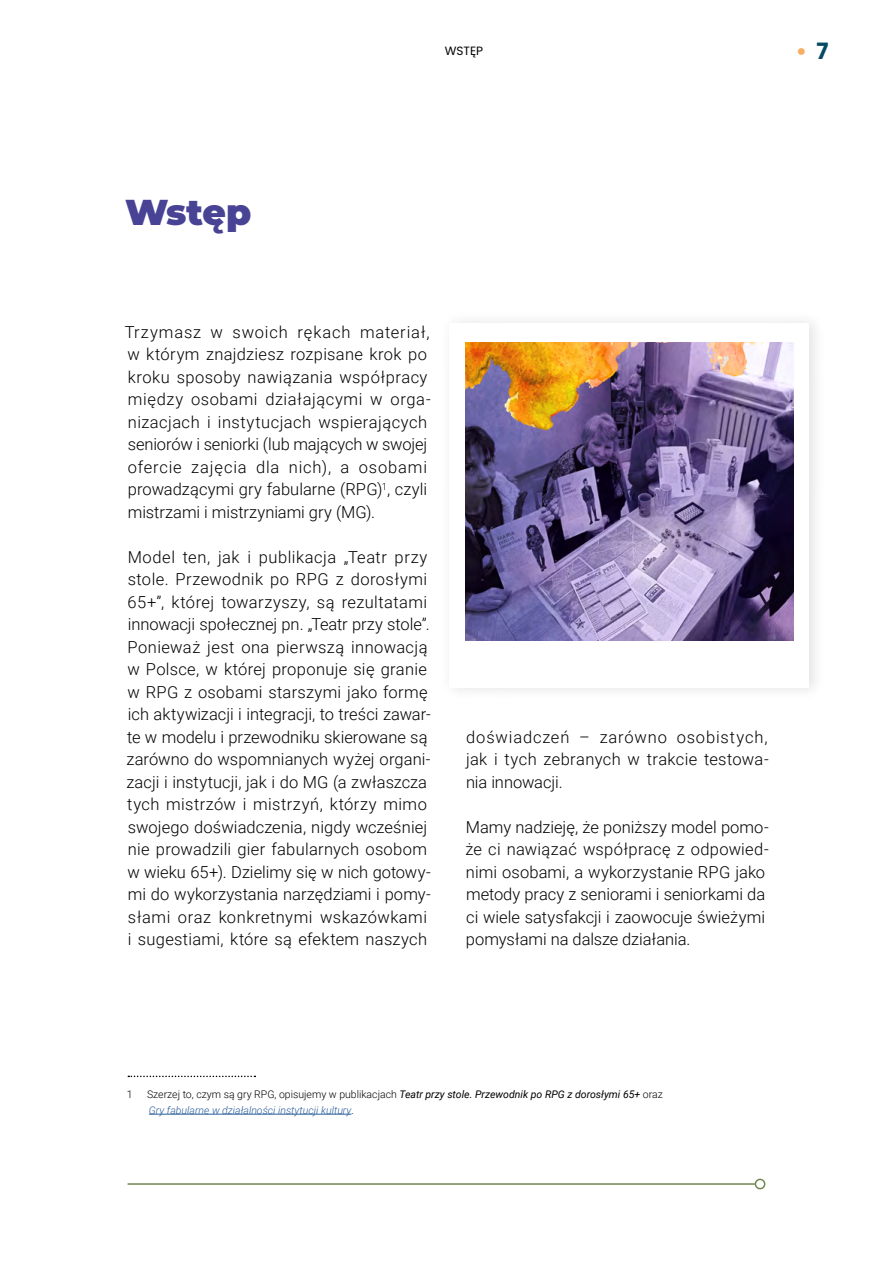
<style>
.page{position:relative;width:893px;height:1263px;background:#fff}
.page>*{position:absolute;margin:0;border:0;box-sizing:border-box;transform-origin:0 0}
.t1{font:900 36px "Montserrat";letter-spacing:-.01em;color:#484394}
.t2{font:700 22.5px "Poppins";color:#f7ae64}
.t3{font:300 16.5px/22.5px "Roboto";letter-spacing:.015em;color:#000}
.t4{font:12px "Poppins";color:#020203}
.t5{font:300 10.5px/16.5px "Roboto";color:#000}
.s1{color:#064963}
.s2{font-weight:400;font-style:italic}
.s3{font-style:italic;color:#275b9b}
</style>
<div class="page">
<div style="left:755px;top:1179px;width:10px;height:10px;border:2px solid #6f8751;border-radius:50%"></div>
<hr style="left:128px;top:1183px;width:627px;height:2px;background:#6f8751">
<svg style="left:128px;top:1076px;width:127px;height:1px"></svg>
<hr style="left:149px;top:1114px;width:202px;height:1px;background:#275b9b">
<div style="left:438px;top:309px;width:389px;height:393px;background:#fbfbfb"></div>
<div style="left:449px;top:324px;width:359px;height:364px;background:#fff"></div>
<img style="left:465px;top:342px;width:328px;height:299px">
<p class="t4" style="left:445px;top:44px;width:40px">WSTĘP</p>
<h2 class="t2" style="left:796px;top:38px;width:34px">• <span class="s1">7</span></h2>
<h1 class="t1" style="left:125px;top:185px;width:128px">Wstęp</h1>
<p class="t3" style="left:125px;top:320px;width:307px">Trzymasz w swoich rękach materiał, w którym znajdziesz rozpisane krok po kroku sposoby nawiązania współpracy między osobami działającymi w orga&shy;nizacjach i instytucjach wspierających seniorów i seniorki (lub mających w swojej ofercie zajęcia dla nich), a osobami prowadzącymi gry fabularne (RPG)<sup>1</sup>, czyli mistrzami i mistrzyniami gry (MG).</p>
<p class="t3" style="left:127px;top:545px;width:306px">Model ten, jak i publikacja „Teatr przy stole. Przewodnik po RPG z dorosłymi 65+”, której towarzyszy, są rezultatami innowacji społecznej pn. „Teatr przy stole”.<br>Ponieważ jest ona pierwszą innowacją w Polsce, w której proponuje się granie w RPG z osobami starszymi jako formę ich aktywizacji i integracji, to treści zawar&shy;te w modelu i przewodniku skierowane są zarówno do wspomnianych wyżej organi&shy;zacji i instytucji, jak i do MG (a zwłaszcza tych mistrzów i mistrzyń, którzy mimo swojego doświadczenia, nigdy wcześniej nie prowadzili gier fabularnych osobom w wieku 65+). Dzielimy się w nich gotowy&shy;mi do wykorzystania narzędziami i pomy&shy;słami oraz konkretnymi wskazówkami i sugestiami, które są efektem naszych</p>
<p class="t3" style="left:466px;top:725px;width:304px;text-align:justify">doświadczeń – zarówno osobistych, jak i tych zebranych w trakcie testowa&shy;nia innowacji.</p>
<p class="t3" style="left:465px;top:815px;width:305px">Mamy nadzieję, że poniższy model pomo&shy;że ci nawiązać współpracę z odpowied&shy;nimi osobami, a wykorzystanie RPG jako metody pracy z seniorami i seniorkami da ci wiele satysfakcji i zaowocuje świeżymi pomysłami na dalsze działania.</p>
<p class="t5" style="left:127px;top:1085px;width:7px">1</p>
<p class="t5" style="left:147px;top:1085px;width:517px">Szerzej to, czym są gry RPG, opisujemy w publikacjach <span class="s2">Teatr przy stole. Przewodnik po RPG z dorosłymi 65+</span> oraz<br><span class="s3">Gry fabularne w działalności instytucji kultury</span>.</p>
</div>
